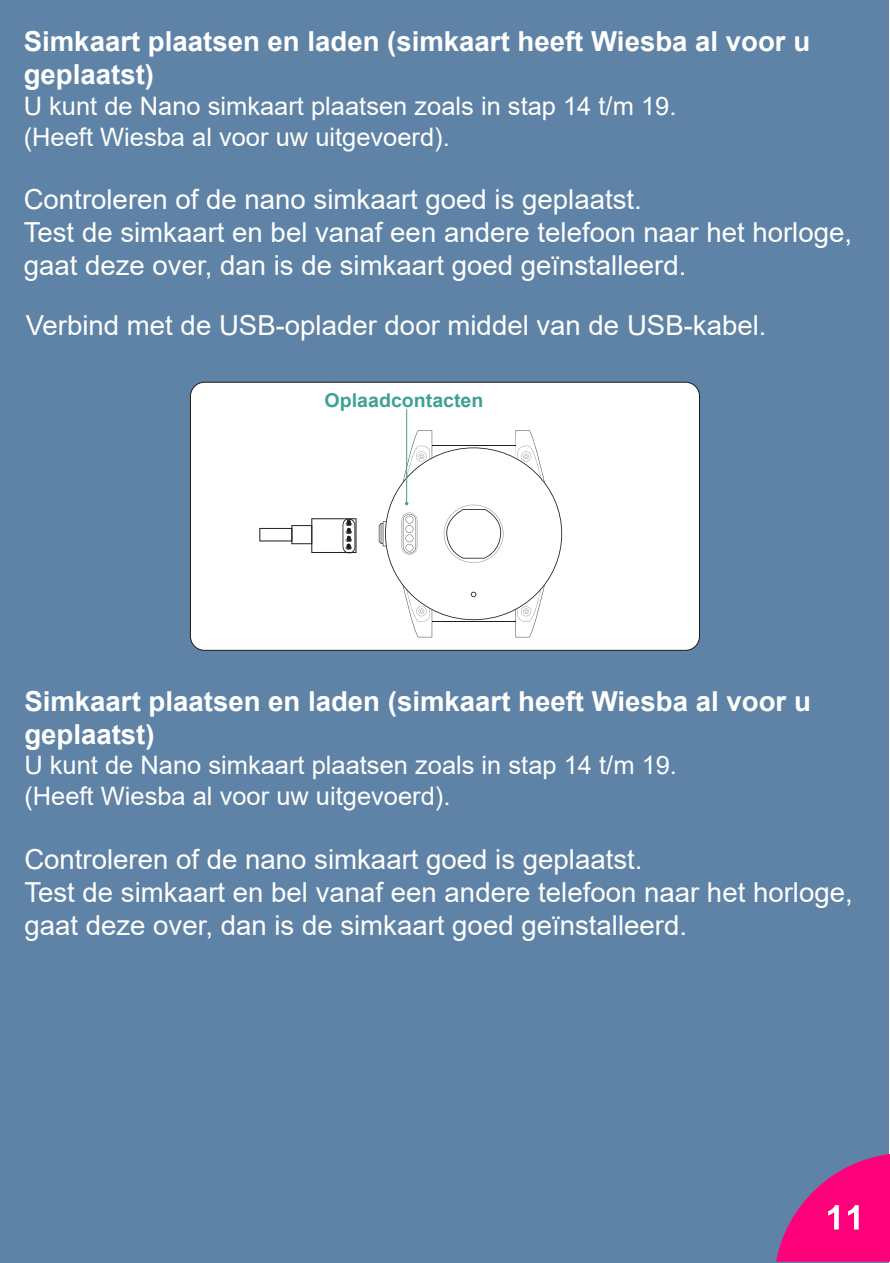
<style>
.page{position:relative;width:890px;height:1263px;background:#fff}
.page>*{position:absolute;margin:0;border:0;box-sizing:border-box;transform-origin:0 0}
.t1{font:27.6px/33.2px "Arial";color:#fff}
.t2{font:700 27.6px/33.2px "Arial";color:#fff}
.t3{font:25.5px/30.6px "Arial";color:#fff}
.t4{font:700 19.05px "Arial";color:#3ea194}
</style>
<div class="page">
<div style="left:0;top:0;width:888px;height:1263px;background:#5e83a6"></div>
<svg style="left:776px;top:1154px;width:113px;height:108px"></svg>
<div style="left:190px;top:382px;width:509px;height:268px;background:#fff;border-radius:14px"></div>
<div style="left:190px;top:382px;width:509px;height:269px;border:1px solid #1d1d1b;border-radius:14px"></div>
<svg style="left:259px;top:518px;width:97px;height:35px"></svg>
<hr style="left:406px;top:409px;width:1px;height:95px;background:#3ea194">
<svg style="left:378px;top:430px;width:184px;height:207px"></svg>
<p class="t2" style="left:24px;top:28px;width:787px">Simkaart plaatsen en laden (simkaart heeft Wiesba al voor u geplaatst)</p>
<p class="t3" style="left:24px;top:93px;width:654px">U kunt de Nano simkaart plaatsen zoals in stap 14 t/m 19. (Heeft Wiesba al voor uw uitgevoerd).</p>
<p class="t1" style="left:24px;top:185px;width:829px">Controleren of de nano simkaart goed is geplaatst.<br>Test de simkaart en bel vanaf een andere telefoon naar het horloge, gaat deze over, dan is de simkaart goed geïnstalleerd.</p>
<p class="t1" style="left:26px;top:311px;width:742px">Verbind met de USB-oplader door middel van de USB-kabel.</p>
<p class="t4" style="left:324px;top:393px;width:160px">Oplaadcontacten</p>
<p class="t2" style="left:24px;top:687px;width:787px">Simkaart plaatsen en laden (simkaart heeft Wiesba al voor u geplaatst)</p>
<p class="t3" style="left:24px;top:753px;width:654px">U kunt de Nano simkaart plaatsen zoals in stap 14 t/m 19. (Heeft Wiesba al voor uw uitgevoerd).</p>
<p class="t1" style="left:24px;top:845px;width:829px">Controleren of de nano simkaart goed is geplaatst.<br>Test de simkaart en bel vanaf een andere telefoon naar het horloge, gaat deze over, dan is de simkaart goed geïnstalleerd.</p>
</div>
